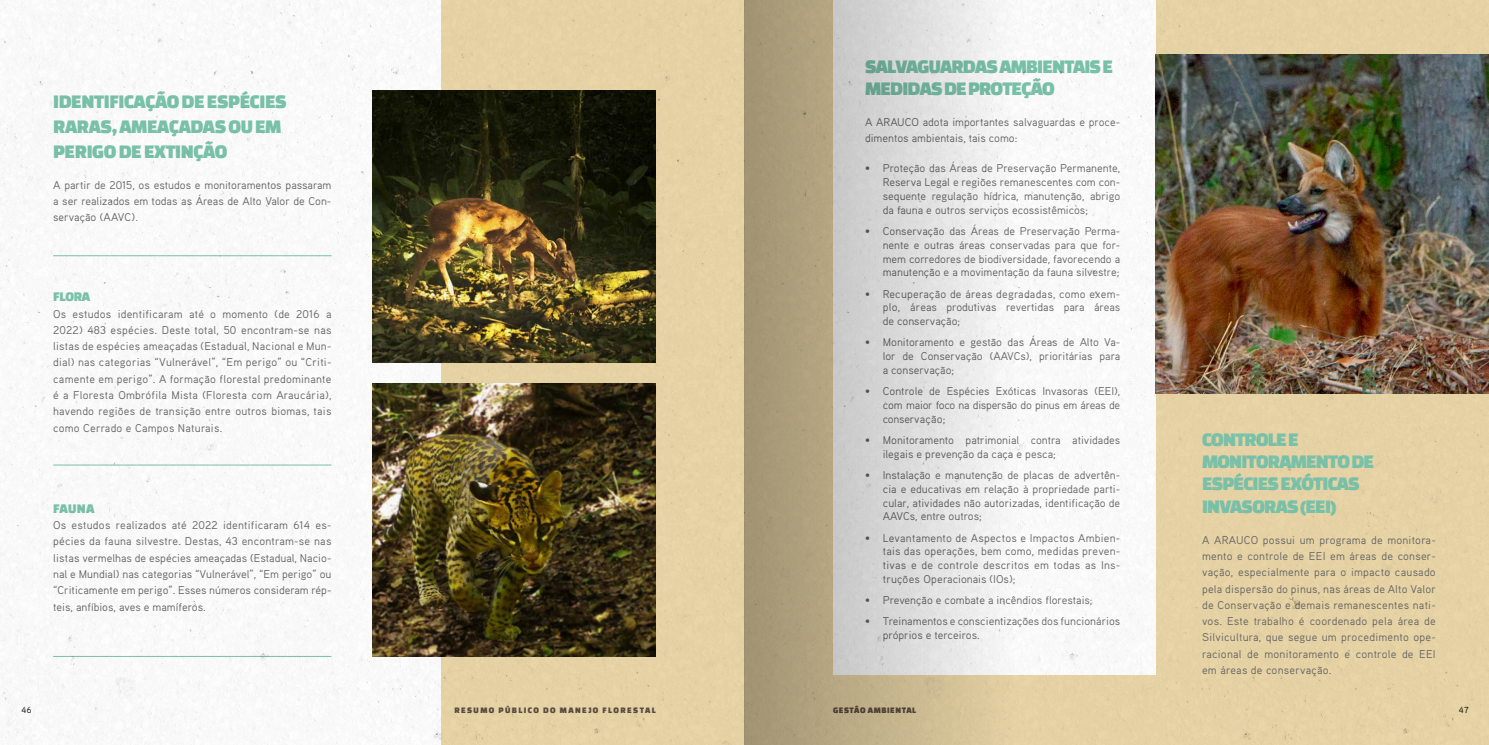
<style>
.page{position:relative;width:1489px;height:745px;background:#fff}
.page>*{position:absolute;margin:0;border:0;box-sizing:border-box;transform-origin:0 0}
.t1{font:20px/22.4px "Changa One";letter-spacing:-.04em;color:#7cc5ad}
.t2{font:20px/24.9px "Changa One";letter-spacing:-.02em;color:#7cc5ad}
.t3{font:13.75px "Changa One";letter-spacing:-.015em;color:#7cc5ad}
.t4{font:11.25px/16.2px "Aaux Pro OT";color:#666;text-align:justify}
.t5{font:8.75px "Changa One";letter-spacing:.16em;color:#5b4d43}
.t6{font:8.75px "Changa One";letter-spacing:.06em;color:#5b4d43}
.t7{font:8.75px "Aaux Pro OT";color:#000}
</style>
<div class="page">
<img style="left:0;top:0;width:1488px;height:744px">
<svg style="left:744px;top:0;width:325px;height:744px"></svg>
<h1 class="t2" style="left:53px;top:88px;width:235px">IDENTIFICAÇÃO DE ESPÉCIES<br>RARAS, AMEAÇADAS OU EM<br>PERIGO DE EXTINÇÃO</h1>
<p class="t4" style="left:53px;top:176px;width:280px">A partir de 2015, os estudos e monitoramentos passaram a ser realizados em todas as Áreas de Alto Valor de Con&shy;servação (AAVC).</p>
<p class="t3" style="left:53px;top:289px;width:39px">FLORA</p>
<p class="t4" style="left:53px;top:305px;width:280px">Os estudos identificaram até o momento (de 2016 a 2022) 483 espécies. Deste total, 50 encontram-se nas listas de espécies ameaçadas (Estadual, Nacional e Mun&shy;dial) nas categorias “Vulnerável”, “Em perigo” ou “Criti&shy;camente em perigo”. A formação florestal predominante é a Floresta Ombrófila Mista (Floresta com Araucária), havendo regiões de transição entre outros biomas, tais como Cerrado e Campos Naturais.</p>
<p class="t3" style="left:53px;top:500px;width:43px">FAUNA</p>
<p class="t4" style="left:53px;top:516px;width:280px">Os estudos realizados até 2022 identificaram 614 es&shy;pécies da fauna silvestre. Destas, 43 encontram-se nas listas vermelhas de espécies ameaçadas (Estadual, Nacio&shy;nal e Mundial) nas categorias “Vulnerável”, “Em perigo” ou “Criticamente em perigo”. Esses números consideram rép&shy;teis, anfíbios, aves e mamíferos.</p>
<h1 class="t1" style="left:865px;top:54px;width:250px">SALVAGUARDAS AMBIENTAIS E<br>MEDIDAS DE PROTEÇÃO</h1>
<p class="t4" style="left:865px;top:114px;width:257px">A ARAUCO adota importantes salvaguardas e proce&shy;dimentos ambientais, tais como:</p>
<p class="t4" style="left:882px;top:161px;width:239px;line-height:13.8px;text-indent:-18px">• Proteção das Áreas de Preservação Permanente, Reserva Legal e regiões remanescentes com con&shy;sequente regulação hídrica, manutenção, abrigo da fauna e outros serviços ecossistêmicos;</p>
<p class="t4" style="left:882px;top:224px;width:239px;line-height:13.8px;text-indent:-18px">• Conservação das Áreas de Preservação Perma&shy;nente e outras áreas conservadas para que for&shy;mem corredores de biodiversidade, favorecendo a manutenção e a movimentação da fauna silvestre;</p>
<p class="t4" style="left:882px;top:286px;width:239px;line-height:13.8px;text-indent:-18px">• Recuperação de áreas degradadas, como exem&shy;plo, áreas produtivas revertidas para áreas de conservação;</p>
<p class="t4" style="left:882px;top:335px;width:239px;line-height:13.8px;text-indent:-18px">• Monitoramento e gestão das Áreas de Alto Va&shy;lor de Conservação (AAVCs), prioritárias para a conservação;</p>
<p class="t4" style="left:882px;top:384px;width:239px;line-height:13.8px;text-indent:-18px">• Controle de Espécies Exóticas Invasoras (EEI), com maior foco na dispersão do pinus em áreas de conservação;</p>
<p class="t4" style="left:882px;top:432px;width:239px;line-height:13.8px;text-indent:-18px">• Monitoramento patrimonial contra atividades ilegais e prevenção da caça e pesca;</p>
<p class="t4" style="left:882px;top:467px;width:239px;line-height:13.8px;text-indent:-18px">• Instalação e manutenção de placas de advertên&shy;cia e educativas em relação à propriedade parti&shy;cular, atividades não autorizadas, identificação de AAVCs, entre outros;</p>
<p class="t4" style="left:882px;top:530px;width:239px;line-height:13.8px;text-indent:-18px">• Levantamento de Aspectos e Impactos Ambien&shy;tais das operações, bem como, medidas preven&shy;tivas e de controle descritos em todas as Ins&shy;truções Operacionais (IOs);</p>
<p class="t4" style="left:865px;top:591px;width:229px">• Prevenção e combate a incêndios florestais;</p>
<p class="t4" style="left:882px;top:614px;width:239px;line-height:13.8px;text-indent:-18px">• Treinamentos e conscientizações dos funcionários próprios e terceiros.</p>
<h1 class="t1" style="left:1201px;top:427px;width:174px">CONTROLE E<br>MONITORAMENTO DE<br>ESPÉCIES EXÓTICAS<br>INVASORAS (EEI)</h1>
<p class="t4" style="left:1201px;top:531px;width:235px">A ARAUCO possui um programa de monitora&shy;mento e controle de EEI em áreas de conser&shy;vação, especialmente para o impacto causado pela dispersão do pinus, nas áreas de Alto Valor de Conservação e demais remanescentes nati&shy;vos. Este trabalho é coordenado pela área de Silvicultura, que segue um procedimento ope&shy;racional de monitoramento e controle de EEI em áreas de conservação.</p>
<p class="t7" style="left:22px;top:703px;width:12px">46</p>
<p class="t5" style="left:454px;top:705px;width:203px">RESUMO PÚBLICO DO MANEJO FLORESTAL</p>
<p class="t6" style="left:833px;top:705px;width:85px">GESTÃO AMBIENTAL</p>
<p class="t7" style="left:1458px;top:703px;width:11px">47</p>
</div>
